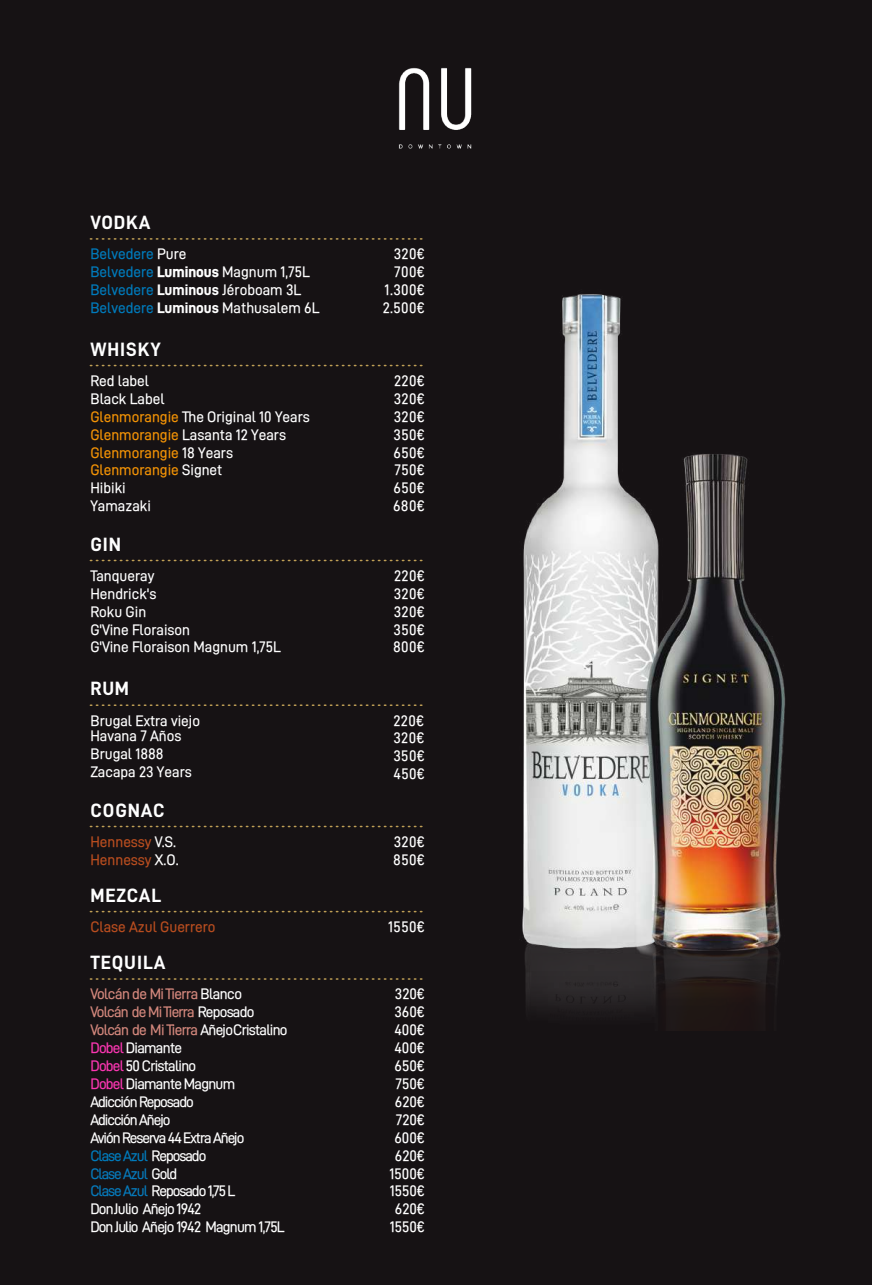
<style>
.page{position:relative;width:872px;height:1285px;background:#fff}
.page>*{position:absolute;margin:0;border:0;box-sizing:border-box;transform-origin:0 0}
.t1{font:19.35px "D DIN PRO Bold";letter-spacing:.05em;color:#fff}
.t2{font:15.15px/17.9px "D DIN PRO Medium";color:#fff}
.t3{font:15.15px/17.9px "D DIN PRO Medium";letter-spacing:-.05em;color:#fff}
.t4{font:15.15px/17.9px "D DIN PRO Medium";color:#b84d1f}
.t5{font:15.15px/17.9px "D DIN PRO Medium";letter-spacing:.025em;color:#fff;text-align:right}
.s1{color:#007abb}
.s2{font-family:"D DIN PRO Heavy"}
.s3{font-family:"D DIN PRO Extra";font-weight:700}
.s4{color:#f29205}
.s5{color:#fff}
.s6{color:#d3877c}
.s7{color:#fa36b1}
.s8{color:#0679ba}
</style>
<div class="page">
<div style="left:0;top:0;width:872px;height:1284px;background:#161214"></div>
<svg style="left:90px;top:238px;width:335px;height:1px"></svg>
<svg style="left:90px;top:978px;width:335px;height:1px"></svg>
<svg style="left:90px;top:910px;width:335px;height:2px"></svg>
<svg style="left:90px;top:704px;width:335px;height:2px"></svg>
<svg style="left:90px;top:825px;width:335px;height:2px"></svg>
<svg style="left:90px;top:559px;width:335px;height:2px"></svg>
<svg style="left:90px;top:365px;width:335px;height:1px"></svg>
<img style="left:490px;top:272px;width:314px;height:757px">
<img style="left:393px;top:63px;width:86px;height:91px">
<p class="t1" style="left:90px;top:213px;width:62px">VODKA</p>
<p class="t2" style="left:90px;top:245px;width:231px"><span class="s1">Belvedere</span> Pure<br><span class="s1">Belvedere</span> <span class="s2">Luminous</span> Magnum 1,75L<br><span class="s1">Belvedere</span> <span class="s3">Luminous</span> Jéroboam 3L<br><span class="s1">Belvedere</span> <span class="s3">Luminous</span> Mathusalem 6L</p>
<p class="t1" style="left:90px;top:339px;width:72px">WHISKY</p>
<p class="t2" style="left:90px;top:372px;width:221px">Red label<br>Black Label<br><span class="s4">Glenmorangie</span> The Original 10 Years<br><span class="s4">Glenmorangie</span> Lasanta 12 Years<br><span class="s4">Glenmorangie</span> 18 Years<br><span class="s4">Glenmorangie</span> Signet<br>Hibiki<br>Yamazaki</p>
<p class="t1" style="left:90px;top:534px;width:32px">GIN</p>
<p class="t2" style="left:90px;top:566px;width:192px">Tanqueray<br>Hendrick's<br>Roku Gin<br>G'Vine Floraison<br>G'Vine Floraison Magnum 1,75L</p>
<p class="t1" style="left:90px;top:679px;width:40px">RUM</p>
<p class="t2" style="left:90px;top:712px;width:111px;line-height:15.1px">Brugal Extra viejo<br>Havana 7 Años</p>
<p class="t2" style="left:90px;top:744px;width:103px">Brugal 1888<br>Zacapa 23 Years</p>
<p class="t1" style="left:90px;top:800px;width:76px">COGNAC</p>
<p class="t4" style="left:90px;top:832px;width:90px">Hennessy <span class="s5">V.S.<br></span>Hennessy <span class="s5">X.O.</span></p>
<p class="t5" style="left:383px;top:245px;width:44px">320€<br>700€<br>1.300€<br>2.500€</p>
<p class="t2" style="left:393px;top:372px;width:34px;text-align:justify">220€ 320€ 320€ 350€ 650€ 750€ 650€ 680€</p>
<p class="t2" style="left:393px;top:566px;width:34px;text-align:justify">220€ 320€ 320€ 350€ 800€</p>
<p class="t2" style="left:393px;top:711px;width:33px;text-align:justify">220€ 320€ 350€ 450€</p>
<p class="t2" style="left:393px;top:832px;width:33px">320€<br>850€</p>
<p class="t1" style="left:90px;top:885px;width:73px">MEZCAL</p>
<p class="t4" style="left:90px;top:917px;width:127px">Clase Azul Guerrero</p>
<p class="t2" style="left:388px;top:917px;width:38px">1550€</p>
<p class="t1" style="left:90px;top:952px;width:77px">TEQUILA</p>
<p class="t3" style="left:90px;top:985px;width:199px"><span class="s6">Volcán de MiTierra</span> Blanco<br><span class="s6">Volcán de MiTierra</span> Reposado<br><span class="s6">Volcán de Mi Tierra</span> AñejoCristalino<br><span class="s7">Dobel</span> Diamante<br><span class="s7">Dobel</span> 50 Cristalino<br><span class="s7">Dobel</span> Diamante Magnum<br>AdicciónReposado<br>AdicciónAñejo<br>AviónReserva44ExtraAñejo<br><span class="s1">ClaseAzul</span> Reposado<br><span class="s8">ClaseAzul</span> Gold<br><span class="s8">ClaseAzul</span> Reposado 1,75L<br>DonJulio Añejo 1942<br>Don Julio Añejo 1942 Magnum 1,75L</p>
<p class="t2" style="left:390px;top:985px;width:37px;text-align:center">320€<br>360€<br>400€<br>400€<br>650€<br>750€<br>620€<br>720€<br>600€<br>620€<br>1500€<br>1550€<br>620€<br>1550€</p>
</div>
